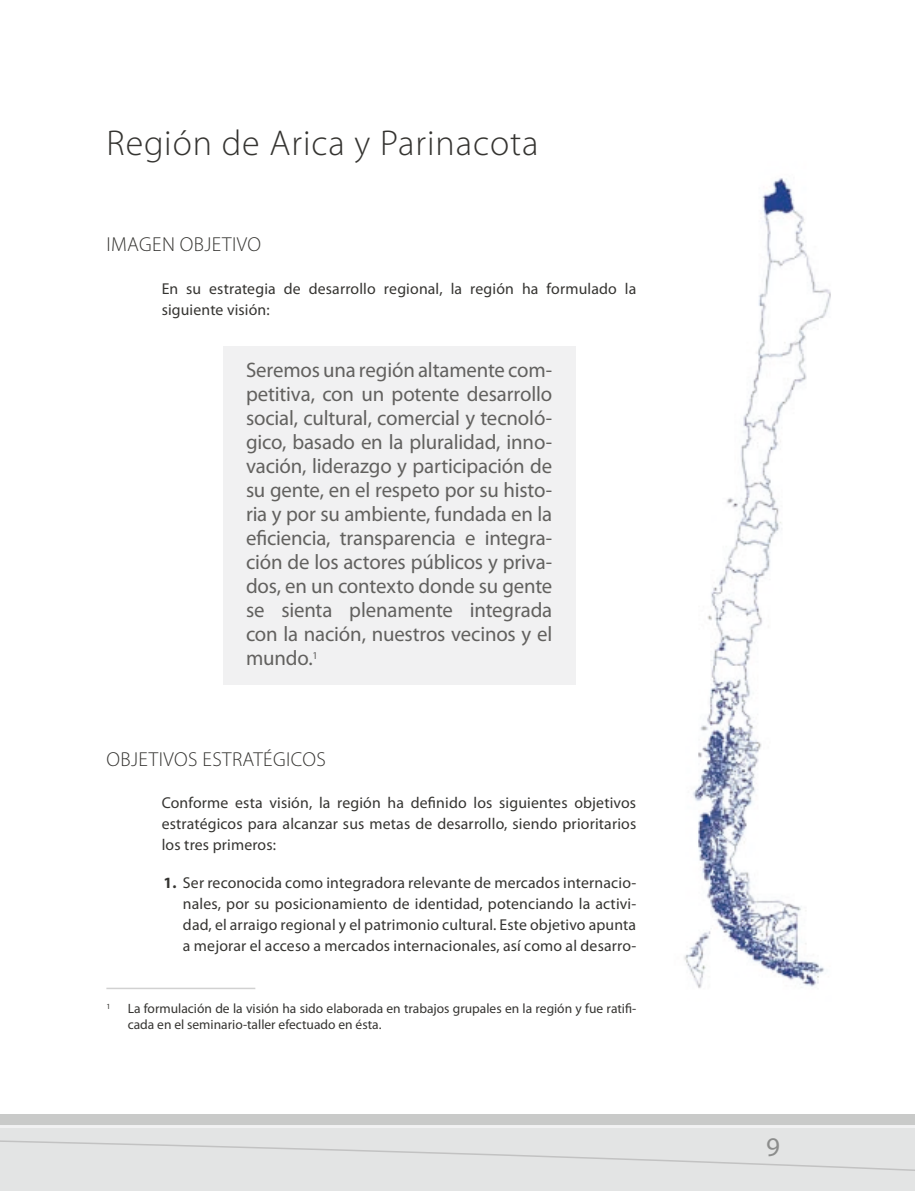
<style>
.page{position:relative;width:915px;height:1191px;background:#fff}
.page>*{position:absolute;margin:0;border:0;box-sizing:border-box;transform-origin:0 0}
.t1{font:300 36px "Myriad Pro";letter-spacing:.025em;color:#353431}
.t2{font:21px/24px "Myriad Pro";letter-spacing:-.01em;color:#62615f;text-align:justify}
.t3{font:300 20.25px "Myriad Pro";letter-spacing:.02em;color:#353431}
.t4{font:15.75px/21px "Myriad Pro";letter-spacing:.01em;color:#353431;text-align:justify}
.t5{font:13.5px/16.2px "Myriad Pro";color:#353431}
.s1{font-weight:700}
</style>
<div class="page">
<div style="left:0;top:1125px;width:914px;height:66px;background:#e3e4e4"></div>
<svg style="left:0;top:1114px;width:914px;height:57px"></svg>
<hr style="left:0;top:1125px;width:914px;height:3px;background:#f1f1f2">
<img style="left:684px;top:178px;width:147px;height:811px">
<div style="left:223px;top:346px;width:352px;height:339px;background:#f1f1f2"></div>
<hr style="left:106px;top:987px;width:149px;height:2px;background:#d1d1d1">
<h1 class="t1" style="left:106px;top:121px;width:433px">REGIÓN DE ARICA Y PARINACOTA</h1>
<p class="t3" style="left:107px;top:232px;width:156px">IMAGEN OBJETIVO</p>
<p class="t4" style="left:162px;top:277px;width:476px">En su estrategia de desarrollo regional, la región ha formulado la siguiente visión:</p>
<p class="t2" style="left:246px;top:357px;width:308px">Seremos una región altamente com&shy;petitiva, con un potente desarrollo social, cultural, comercial y tecnoló&shy;gico, basado en la pluralidad, inno&shy;vación, liderazgo y participación de su gente, en el respeto por su histo&shy;ria y por su ambiente, fundada en la eficiencia, transparencia e integra&shy;ción de los actores públicos y priva&shy;dos, en un contexto donde su gente se sienta plenamente integrada con la nación, nuestros vecinos y el mundo.</p>
<p class="t3" style="left:107px;top:747px;width:219px">OBJETIVOS ESTRATÉGICOS</p>
<p class="t4" style="left:162px;top:792px;width:476px">Conforme esta visión, la región ha definido los siguientes objetivos estratégicos para alcanzar sus metas de desarrollo, siendo prioritarios los tres primeros:</p>
<p class="t4" style="left:183px;top:872px;width:454px;text-indent:-20px"><span class="s1">1.</span> Ser reconocida como integradora relevante de mercados internacio&shy;nales, por su posicionamiento de identidad, potenciando la activi&shy;dad, el arraigo regional y el patrimonio cultural. Este objetivo apunta a mejorar el acceso a mercados internacionales, así como al desarro-</p>
<p class="t5" style="left:128px;top:1000px;width:510px">La formulación de la visión ha sido elaborada en trabajos grupales en la región y fue ratifi&shy;cada en el seminario-taller efectuado en ésta.</p>
</div>
